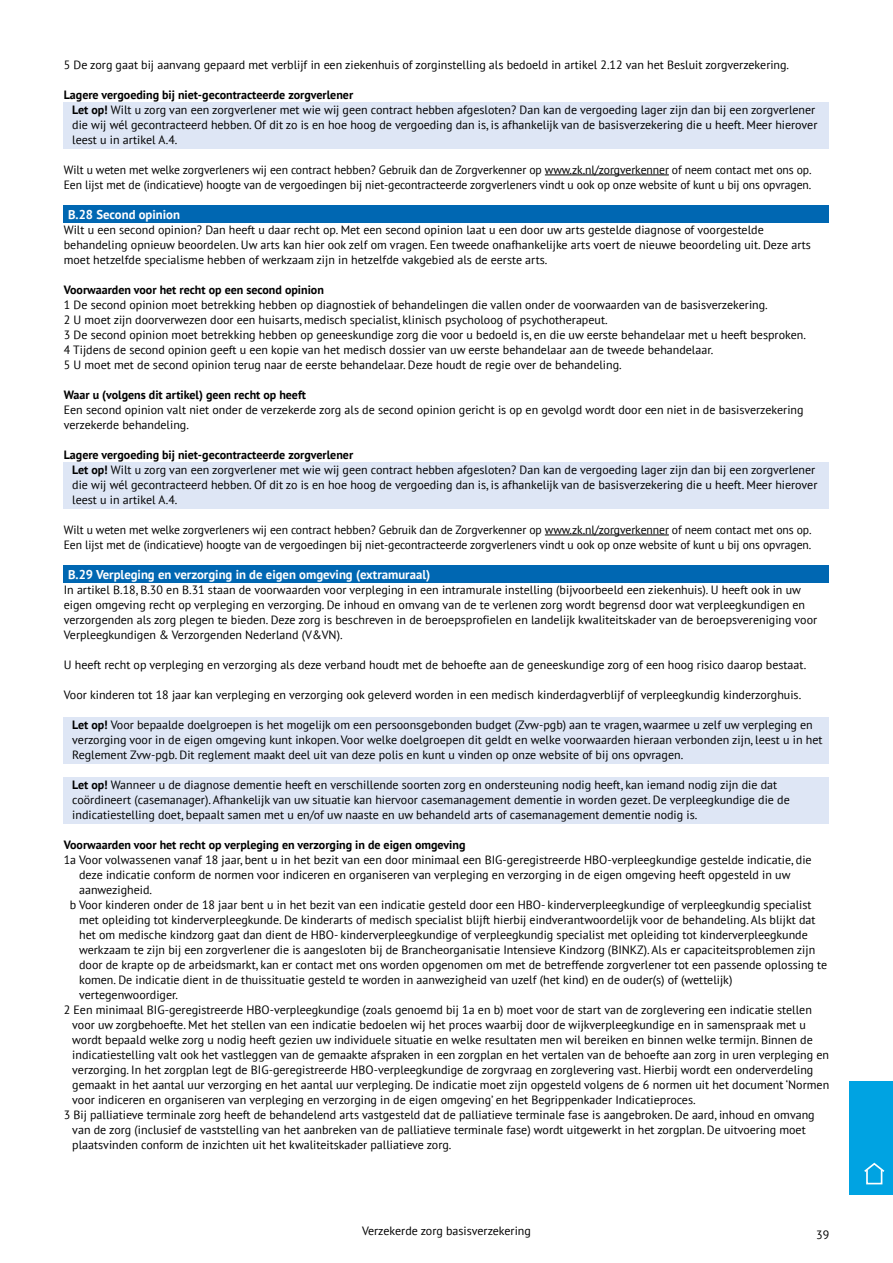
<style>
.page{position:relative;width:893px;height:1263px;background:#fff}
.page>*{position:absolute;margin:0;border:0;box-sizing:border-box;transform-origin:0 0}
.t1{font:700 12.75px "PT Sans";color:#fff}
.t2{font:12px/15px "PT Sans";color:#000}
.t3{font:700 12px "PT Sans";color:#000}
.s1{font-weight:700}
</style>
<div class="page">
<div style="left:64px;top:102px;width:765px;height:46px;background:#dee6f5"></div>
<hr style="left:545px;top:175px;width:124px;height:1px;background:#000">
<div style="left:64px;top:205px;width:765px;height:18px;background:#0067b2"></div>
<div style="left:64px;top:462px;width:765px;height:46px;background:#dee6f5"></div>
<hr style="left:545px;top:535px;width:124px;height:1px;background:#000">
<div style="left:64px;top:565px;width:765px;height:18px;background:#0067b2"></div>
<div style="left:64px;top:717px;width:765px;height:46px;background:#dee6f5"></div>
<div style="left:64px;top:777px;width:765px;height:46px;background:#dee6f5"></div>
<div style="left:849px;top:1081px;width:44px;height:114px;background:#00a3e2"></div>
<svg style="left:864px;top:1162px;width:21px;height:12px"></svg>
<div style="left:866px;top:1169px;width:16px;height:15px;background:#00a3e2;border:2px solid #fff"></div>
<p class="t2" style="left:64px;top:57px;width:727px">5 De zorg gaat bij aanvang gepaard met verblijf in een ziekenhuis of zorginstelling als bedoeld in artikel 2.12 van het Besluit zorgverzekering.</p>
<p class="t2" style="left:72px;top:87px;width:747px;text-indent:-9px"><span class="s1">Lagere vergoeding bij niet-gecontracteerde zorgverlener<br>Let op!</span> Wilt u zorg van een zorgverlener met wie wij geen contract hebben afgesloten? Dan kan de vergoeding lager zijn dan bij een zorgverlener die wij wél gecontracteerd hebben. Of dit zo is en hoe hoog de vergoeding dan is, is afhankelijk van de basisverzekering die u heeft. Meer hierover leest u in artikel A.4.</p>
<p class="t2" style="left:64px;top:162px;width:749px">Wilt u weten met welke zorgverleners wij een contract hebben? Gebruik dan de Zorgverkenner op www.zk.nl/zorgverkenner of neem contact met ons op.<br>Een lijst met de (indicatieve) hoogte van de vergoedingen bij niet-gecontracteerde zorgverleners vindt u ook op onze website of kunt u bij ons opvragen.</p>
<p class="t1" style="left:68px;top:206px;width:114px">B.28 Second opinion</p>
<p class="t2" style="left:64px;top:222px;width:749px">Wilt u een second opinion? Dan heeft u daar recht op. Met een second opinion laat u een door uw arts gestelde diagnose of voorgestelde behandeling opnieuw beoordelen. Uw arts kan hier ook zelf om vragen. Een tweede onafhankelijke arts voert de nieuwe beoordeling uit. Deze arts moet hetzelfde specialisme hebben of werkzaam zijn in hetzelfde vakgebied als de eerste arts.</p>
<p class="t3" style="left:64px;top:282px;width:262px">Voorwaarden voor het recht op een second opinion</p>
<p class="t2" style="left:64px;top:297px;width:744px">1 De second opinion moet betrekking hebben op diagnostiek of behandelingen die vallen onder de voorwaarden van de basisverzekering.<br>2 U moet zijn doorverwezen door een huisarts, medisch specialist, klinisch psycholoog of psychotherapeut.<br>3 De second opinion moet betrekking hebben op geneeskundige zorg die voor u bedoeld is, en die uw eerste behandelaar met u heeft besproken.<br>4 Tijdens de second opinion geeft u een kopie van het medisch dossier van uw eerste behandelaar aan de tweede behandelaar.<br>5 U moet met de second opinion terug naar de eerste behandelaar. Deze houdt de regie over de behandeling.</p>
<p class="t3" style="left:64px;top:387px;width:244px">Waar u (volgens dit artikel) geen recht op heeft</p>
<p class="t2" style="left:64px;top:402px;width:741px">Een second opinion valt niet onder de verzekerde zorg als de second opinion gericht is op en gevolgd wordt door een niet in de basisverzekering verzekerde behandeling.</p>
<p class="t2" style="left:72px;top:447px;width:747px;text-indent:-9px"><span class="s1">Lagere vergoeding bij niet-gecontracteerde zorgverlener<br>Let op!</span> Wilt u zorg van een zorgverlener met wie wij geen contract hebben afgesloten? Dan kan de vergoeding lager zijn dan bij een zorgverlener die wij wél gecontracteerd hebben. Of dit zo is en hoe hoog de vergoeding dan is, is afhankelijk van de basisverzekering die u heeft. Meer hierover leest u in artikel A.4.</p>
<p class="t2" style="left:64px;top:522px;width:749px">Wilt u weten met welke zorgverleners wij een contract hebben? Gebruik dan de Zorgverkenner op www.zk.nl/zorgverkenner of neem contact met ons op.<br>Een lijst met de (indicatieve) hoogte van de vergoedingen bij niet-gecontracteerde zorgverleners vindt u ook op onze website of kunt u bij ons opvragen.</p>
<p class="t1" style="left:68px;top:566px;width:364px">B.29 Verpleging en verzorging in de eigen omgeving (extramuraal)</p>
<p class="t2" style="left:64px;top:582px;width:755px">In artikel B.18, B.30 en B.31 staan de voorwaarden voor verpleging in een intramurale instelling (bijvoorbeeld een ziekenhuis). U heeft ook in uw eigen omgeving recht op verpleging en verzorging. De inhoud en omvang van de te verlenen zorg wordt begrensd door wat verpleegkundigen en verzorgenden als zorg plegen te bieden. Deze zorg is beschreven in de beroepsprofielen en landelijk kwaliteitskader van de beroepsvereniging voor Verpleegkundigen &amp; Verzorgenden Nederland (V&amp;VN).</p>
<p class="t2" style="left:64px;top:657px;width:744px">U heeft recht op verpleging en verzorging als deze verband houdt met de behoefte aan de geneeskundige zorg of een hoog risico daarop bestaat.</p>
<p class="t2" style="left:64px;top:687px;width:739px">Voor kinderen tot 18 jaar kan verpleging en verzorging ook geleverd worden in een medisch kinderdagverblijf of verpleegkundig kinderzorghuis.</p>
<p class="t2" style="left:72px;top:717px;width:752px"><span class="s1">Let op!</span> Voor bepaalde doelgroepen is het mogelijk om een persoonsgebonden budget (Zvw-pgb) aan te vragen, waarmee u zelf uw verpleging en verzorging voor in de eigen omgeving kunt inkopen. Voor welke doelgroepen dit geldt en welke voorwaarden hieraan verbonden zijn, leest u in het<br>Reglement Zvw-pgb. Dit reglement maakt deel uit van deze polis en kunt u vinden op onze website of bij ons opvragen.</p>
<p class="t2" style="left:72px;top:777px;width:719px"><span class="s1">Let op!</span> Wanneer u de diagnose dementie heeft en verschillende soorten zorg en ondersteuning nodig heeft, kan iemand nodig zijn die dat coördineert (casemanager). Afhankelijk van uw situatie kan hiervoor casemanagement dementie in worden gezet. De verpleegkundige die de indicatiestelling doet, bepaalt samen met u en/of uw naaste en uw behandeld arts of casemanagement dementie nodig is.</p>
<p class="t3" style="left:64px;top:837px;width:403px">Voorwaarden voor het recht op verpleging en verzorging in de eigen omgeving</p>
<p class="t2" style="left:64px;top:852px;width:749px">1a Voor volwassenen vanaf 18 jaar, bent u in het bezit van een door minimaal een BIG-geregistreerde HBO-verpleegkundige gestelde indicatie, die</p>
<p class="t2" style="left:79px;top:867px;width:713px">deze indicatie conform de normen voor indiceren en organiseren van verpleging en verzorging in de eigen omgeving heeft opgesteld in uw</p>
<p class="t2" style="left:79px;top:882px;width:75px">aanwezigheid.</p>
<p class="t2" style="left:70px;top:897px;width:743px">b Voor kinderen onder de 18 jaar bent u in het bezit van een indicatie gesteld door een HBO- kinderverpleegkundige of verpleegkundig specialist</p>
<p class="t2" style="left:79px;top:912px;width:738px">met opleiding tot kinderverpleegkunde. De kinderarts of medisch specialist blijft hierbij eindverantwoordelijk voor de behandeling. Als blijkt dat</p>
<p class="t2" style="left:79px;top:927px;width:730px">het om medische kindzorg gaat dan dient de HBO- kinderverpleegkundige of verpleegkundig specialist met opleiding tot kinderverpleegkunde</p>
<p class="t2" style="left:79px;top:942px;width:738px">werkzaam te zijn bij een zorgverlener die is aangesloten bij de Brancheorganisatie Intensieve Kindzorg (BINKZ). Als er capaciteitsproblemen zijn</p>
<p class="t2" style="left:79px;top:957px;width:750px">door de krapte op de arbeidsmarkt, kan er contact met ons worden opgenomen om met de betreffende zorgverlener tot een passende oplossing te</p>
<p class="t2" style="left:79px;top:972px;width:655px">komen. De indicatie dient in de thuissituatie gesteld te worden in aanwezigheid van uzelf (het kind) en de ouder(s) of (wettelijk)</p>
<p class="t2" style="left:79px;top:987px;width:100px">vertegenwoordiger.</p>
<p class="t2" style="left:64px;top:1002px;width:750px">2 Een minimaal BIG-geregistreerde HBO-verpleegkundige (zoals genoemd bij 1a en b) moet voor de start van de zorglevering een indicatie stellen</p>
<p class="t2" style="left:72px;top:1017px;width:735px">voor uw zorgbehoefte. Met het stellen van een indicatie bedoelen wij het proces waarbij door de wijkverpleegkundige en in samenspraak met u</p>
<p class="t2" style="left:72px;top:1032px;width:742px">wordt bepaald welke zorg u nodig heeft gezien uw individuele situatie en welke resultaten men wil bereiken en binnen welke termijn. Binnen de</p>
<p class="t2" style="left:72px;top:1047px;width:758px">indicatiestelling valt ook het vastleggen van de gemaakte afspraken in een zorgplan en het vertalen van de behoefte aan zorg in uren verpleging en</p>
<p class="t2" style="left:72px;top:1062px;width:743px">verzorging. In het zorgplan legt de BIG-geregistreerde HBO-verpleegkundige de zorgvraag en zorglevering vast. Hierbij wordt een onderverdeling</p>
<p class="t2" style="left:72px;top:1077px;width:758px">gemaakt in het aantal uur verzorging en het aantal uur verpleging. De indicatie moet zijn opgesteld volgens de 6 normen uit het document ‘Normen</p>
<p class="t2" style="left:72px;top:1092px;width:625px">voor indiceren en organiseren van verpleging en verzorging in de eigen omgeving’ en het Begrippenkader Indicatieproces.</p>
<p class="t2" style="left:64px;top:1107px;width:752px">3 Bij palliatieve terminale zorg heeft de behandelend arts vastgesteld dat de palliatieve terminale fase is aangebroken. De aard, inhoud en omvang</p>
<p class="t2" style="left:72px;top:1122px;width:735px">van de zorg (inclusief de vaststelling van het aanbreken van de palliatieve terminale fase) wordt uitgewerkt in het zorgplan. De uitvoering moet</p>
<p class="t2" style="left:72px;top:1137px;width:381px">plaatsvinden conform de inzichten uit het kwaliteitskader palliatieve zorg.</p>
<p class="t2" style="left:362px;top:1223px;width:170px">Verzekerde zorg basisverzekering</p>
<p class="t2" style="left:816px;top:1227px;width:15px">39</p>
</div>
